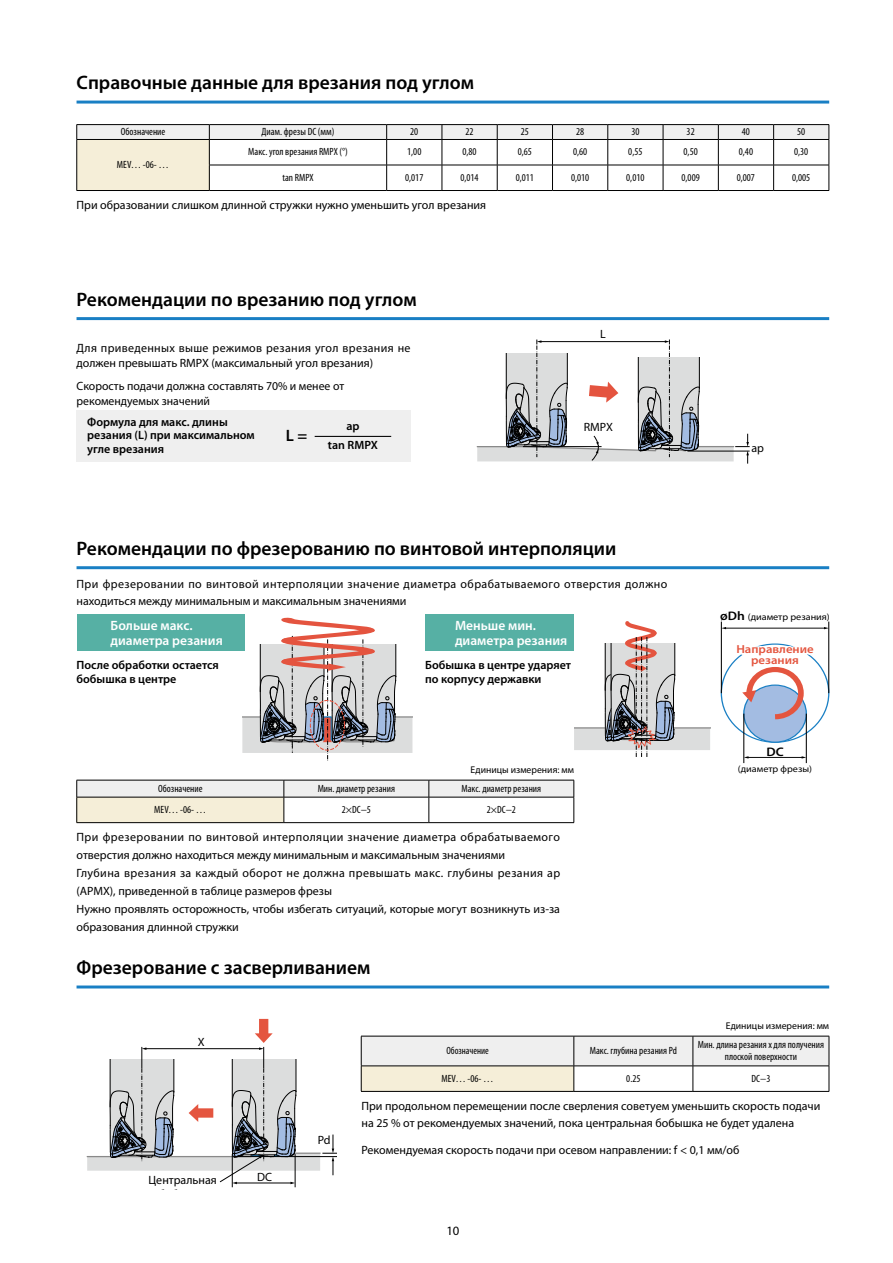
<style>
.page{position:relative;width:893px;height:1263px;background:#fff}
.page>*{position:absolute;margin:0;border:0;box-sizing:border-box;transform-origin:0 0}
.t1{font:600 19.5px "Myriad Pro";color:#000}
.t2{font:600 16.5px "Myriad Pro";color:#000}
.t3{font:600 13.5px/15px "Myriad Pro";color:#fff}
.t4{font:12.75px "Myriad Pro";color:#000}
.t5{font:600 12.45px "Myriad Pro";color:#000;scale:1.1 1}
.t6{font:12px/18px "Myriad Pro";color:#000}
.t7{font:600 12px/13.5px "Myriad Pro";color:#000}
.t8{font:12px/16.5px "Myriad Pro";letter-spacing:.035em;color:#000}
.t9{font:600 11.7px/10.8px "Myriad Pro";color:#e4553f;text-align:center;scale:1.1 1}
.t10{font:condensed 10.5px/12.8px "Myriad Pro";color:#000;text-align:center}
.t11{font:condensed 10.5px "Myriad Pro";color:#000;scale:.95 1}
.t12{font:9.75px "Myriad Pro";color:#000}
.t13{font:9.3px "Myriad Pro";color:#000;scale:1.1 1}
.s1{font-weight:600;font-size:12.45px}
</style>
<div class="page">
<svg style="left:574px;top:621px;width:136px;height:136px"></svg>
<hr style="left:77px;top:101px;width:752px;height:3px;background:#197fc4">
<hr style="left:77px;top:317px;width:752px;height:3px;background:#197fc4">
<hr style="left:77px;top:566px;width:752px;height:3px;background:#197fc4">
<svg style="left:76px;top:780px;width:499px;height:42px"></svg>
<hr style="left:77px;top:822px;width:207px;height:1px;background:#000">
<hr style="left:284px;top:822px;width:145px;height:1px;background:#000">
<hr style="left:429px;top:822px;width:145px;height:1px;background:#000">
<svg style="left:242px;top:617px;width:170px;height:144px"></svg>
<div style="left:310px;top:700px;width:35px;height:50px;border:1px dashed #e4543f;border-radius:50%"></div>
<svg style="left:721px;top:644px;width:108px;height:98px"></svg>
<div style="left:744px;top:685px;width:62px;height:57px;background:#a3bce2;border-radius:50%"></div>
<hr style="left:828px;top:622px;width:1px;height:71px;background:#000">
<hr style="left:721px;top:622px;width:1px;height:71px;background:#000">
<hr style="left:725px;top:628px;width:100px;height:1px;background:#000">
<hr style="left:748px;top:757px;width:54px;height:1px;background:#000">
<hr style="left:744px;top:714px;width:1px;height:49px;background:#000">
<hr style="left:806px;top:714px;width:1px;height:49px;background:#000">
<svg style="left:734px;top:627px;width:83px;height:95px"></svg>
<div style="left:77px;top:614px;width:167px;height:37px;background:#56b0a4"></div>
<div style="left:425px;top:614px;width:149px;height:37px;background:#56b0a4"></div>
<svg style="left:476px;top:339px;width:274px;height:125px"></svg>
<div style="left:77px;top:410px;width:334px;height:51px;background:#efefef"></div>
<hr style="left:315px;top:436px;width:76px;height:1px;background:#000">
<hr style="left:77px;top:124px;width:132px;height:1px;background:#000">
<hr style="left:209px;top:124px;width:178px;height:1px;background:#000">
<hr style="left:387px;top:124px;width:55px;height:1px;background:#000">
<hr style="left:442px;top:124px;width:55px;height:1px;background:#000">
<hr style="left:497px;top:124px;width:55px;height:1px;background:#000">
<hr style="left:552px;top:124px;width:56px;height:1px;background:#000">
<hr style="left:608px;top:124px;width:55px;height:1px;background:#000">
<hr style="left:663px;top:124px;width:55px;height:1px;background:#000">
<hr style="left:718px;top:124px;width:56px;height:1px;background:#000">
<hr style="left:774px;top:124px;width:55px;height:1px;background:#000">
<svg style="left:76px;top:125px;width:754px;height:65px"></svg>
<hr style="left:77px;top:190px;width:132px;height:1px;background:#000">
<hr style="left:209px;top:190px;width:178px;height:1px;background:#000">
<hr style="left:387px;top:190px;width:55px;height:1px;background:#000">
<hr style="left:442px;top:190px;width:55px;height:1px;background:#000">
<hr style="left:497px;top:190px;width:55px;height:1px;background:#000">
<hr style="left:552px;top:190px;width:56px;height:1px;background:#000">
<hr style="left:608px;top:190px;width:55px;height:1px;background:#000">
<hr style="left:663px;top:190px;width:55px;height:1px;background:#000">
<hr style="left:718px;top:190px;width:56px;height:1px;background:#000">
<hr style="left:774px;top:190px;width:55px;height:1px;background:#000">
<hr style="left:77px;top:985px;width:752px;height:3px;background:#197fc4">
<svg style="left:361px;top:1036px;width:469px;height:55px"></svg>
<hr style="left:361px;top:1091px;width:213px;height:1px;background:#000">
<hr style="left:574px;top:1091px;width:119px;height:1px;background:#000">
<hr style="left:693px;top:1091px;width:136px;height:1px;background:#000">
<hr style="left:232px;top:1154px;width:1px;height:33px;background:#000">
<hr style="left:295px;top:1154px;width:1px;height:33px;background:#000">
<svg style="left:86px;top:1019px;width:251px;height:165px"></svg>
<h1 class="t1" style="left:77px;top:72px;width:399px">Справочные данные для врезания под углом</h1>
<p class="t10" style="left:121px;top:125px;width:46px">Обозначение</p>
<p class="t10" style="left:261px;top:125px;width:75px">Диам. фрезы DC (мм)</p>
<p class="t10" style="left:410px;top:125px;width:10px">20</p>
<p class="t10" style="left:466px;top:125px;width:10px">22</p>
<p class="t10" style="left:521px;top:125px;width:10px">25</p>
<p class="t10" style="left:576px;top:125px;width:10px">28</p>
<p class="t10" style="left:631px;top:125px;width:10px">30</p>
<p class="t10" style="left:687px;top:125px;width:10px">32</p>
<p class="t10" style="left:742px;top:125px;width:10px">40</p>
<p class="t10" style="left:797px;top:125px;width:10px">50</p>
<p class="t10" style="left:117px;top:158px;width:54px">MEV… -06- …</p>
<p class="t10" style="left:248px;top:145px;width:101px">Макс. угол врезания RMPX (°)</p>
<p class="t10" style="left:407px;top:145px;width:16px">1,00</p>
<p class="t10" style="left:462px;top:145px;width:16px">0,80</p>
<p class="t10" style="left:518px;top:145px;width:16px">0,65</p>
<p class="t10" style="left:573px;top:145px;width:16px">0,60</p>
<p class="t10" style="left:628px;top:145px;width:16px">0,55</p>
<p class="t10" style="left:684px;top:145px;width:16px">0,50</p>
<p class="t10" style="left:739px;top:145px;width:16px">0,40</p>
<p class="t10" style="left:794px;top:145px;width:16px">0,30</p>
<p class="t10" style="left:282px;top:171px;width:33px">tan RMPX</p>
<p class="t10" style="left:405px;top:171px;width:20px">0,017</p>
<p class="t10" style="left:460px;top:171px;width:20px">0,014</p>
<p class="t10" style="left:516px;top:171px;width:20px">0,011</p>
<p class="t10" style="left:571px;top:171px;width:20px">0,010</p>
<p class="t10" style="left:626px;top:171px;width:20px">0,010</p>
<p class="t10" style="left:681px;top:171px;width:20px">0,009</p>
<p class="t10" style="left:737px;top:171px;width:20px">0,007</p>
<p class="t10" style="left:792px;top:171px;width:20px">0,005</p>
<p class="t6" style="left:77px;top:196px;width:411px">При образовании слишком длинной стружки нужно уменьшить угол врезания</p>
<h1 class="t1" style="left:77px;top:288px;width:342px">Рекомендации по врезанию под углом</h1>
<p class="t6" style="left:77px;top:340px;width:336px;line-height:15px">Для приведенных выше режимов резания угол врезания не должен превышать RMPX (максимальный угол врезания)</p>
<p class="t6" style="left:77px;top:378px;width:269px;line-height:15px">Скорость подачи должна составлять 70% и менее от рекомендуемых значений</p>
<p class="t7" style="left:87px;top:415px;width:169px">Формула для макс. длины резания (L) при максимальном угле врезания</p>
<h2 class="t2" style="left:286px;top:426px;width:23px">L =</h2>
<p class="t7" style="left:328px;top:416px;width:51px;line-height:19.5px;text-align:center">ap<br>tan RMPX</p>
<p class="t6" style="left:600px;top:325px;width:7px">L</p>
<p class="t6" style="left:584px;top:418px;width:31px">RMPX</p>
<h1 class="t1" style="left:77px;top:537px;width:541px">Рекомендации по фрезерованию по винтовой интерполяции</h1>
<p class="t8" style="left:77px;top:576px;width:592px">При фрезеровании по винтовой интерполяции значение диаметра обрабатываемого отверстия должно находиться между минимальным и максимальным значениями</p>
<p class="t3" style="left:111px;top:618px;width:114px">Больше макс. диаметра резания</p>
<p class="t3" style="left:455px;top:618px;width:114px">Меньше мин. диаметра резания</p>
<p class="t7" style="left:77px;top:659px;width:144px">После обработки остается бобышка в центре</p>
<p class="t7" style="left:425px;top:659px;width:147px">Бобышка в центре ударяет по корпусу державки</p>
<p class="t12" style="left:471px;top:764px;width:105px">Единицы измерения: мм</p>
<p class="t10" style="left:158px;top:782px;width:46px">Обозначение</p>
<p class="t10" style="left:318px;top:782px;width:79px">Мин. диаметр резания</p>
<p class="t10" style="left:462px;top:782px;width:81px">Макс. диаметр резания</p>
<p class="t10" style="left:154px;top:803px;width:54px">MEV… -06- …</p>
<p class="t10" style="left:342px;top:803px;width:31px">2×DC−5</p>
<p class="t10" style="left:487px;top:803px;width:31px">2×DC−2</p>
<p class="t6" style="left:77px;top:828px;width:485px">При фрезеровании по винтовой интерполяции значение диаметра обрабатываемого отверстия должно находиться между минимальным и максимальным значениями<br>Глубина врезания за каждый оборот не должна превышать макс. глубины резания ap (APMX), приведенной в таблице размеров фрезы<br>Нужно проявлять осторожность, чтобы избегать ситуаций, которые могут возникнуть из-за образования длинной стружки</p>
<h1 class="t1" style="left:77px;top:957px;width:296px">Фрезерование с засверливанием</h1>
<p class="t6" style="left:751px;top:439px;width:14px">ap</p>
<p class="t13" style="left:720px;top:611px;width:101px"><span class="s1">øDh</span> (диаметр резания)</p>
<p class="t9" style="left:736px;top:644px;width:72px">Направление резания</p>
<p class="t5" style="left:766px;top:743px;width:17px">DC</p>
<p class="t13" style="left:738px;top:763px;width:69px">(диаметр фрезы)</p>
<p class="t12" style="left:726px;top:1020px;width:105px">Единицы измерения: мм</p>
<p class="t6" style="left:198px;top:1033px;width:8px">X</p>
<p class="t6" style="left:149px;top:1171px;width:70px">Центральная</p>
<p class="t6" style="left:257px;top:1167px;width:16px">DC</p>
<p class="t6" style="left:318px;top:1131px;width:14px">Pd</p>
<p class="t11" style="left:446px;top:1044px;width:46px">Обозначение</p>
<p class="t10" style="left:590px;top:1044px;width:89px">Макс. глубина резания Pd</p>
<p class="t10" style="left:698px;top:1038px;width:128px">Мин. длина резания x для получения плоской поверхности</p>
<p class="t10" style="left:441px;top:1072px;width:54px">MEV… -06- …</p>
<p class="t10" style="left:626px;top:1072px;width:16px">0.25</p>
<p class="t10" style="left:751px;top:1072px;width:20px">DC−3</p>
<p class="t6" style="left:361px;top:1098px;width:460px;line-height:16.5px">При продольном перемещении после сверления советуем уменьшить скорость подачи на 25 % от рекомендуемых значений, пока центральная бобышка не будет удалена</p>
<p class="t6" style="left:361px;top:1140px;width:379px">Рекомендуемая скорость подачи при осевом направлении: f &lt; 0,1 мм/об</p>
<p class="t4" style="left:446px;top:1223px;width:15px">10</p>
</div>
